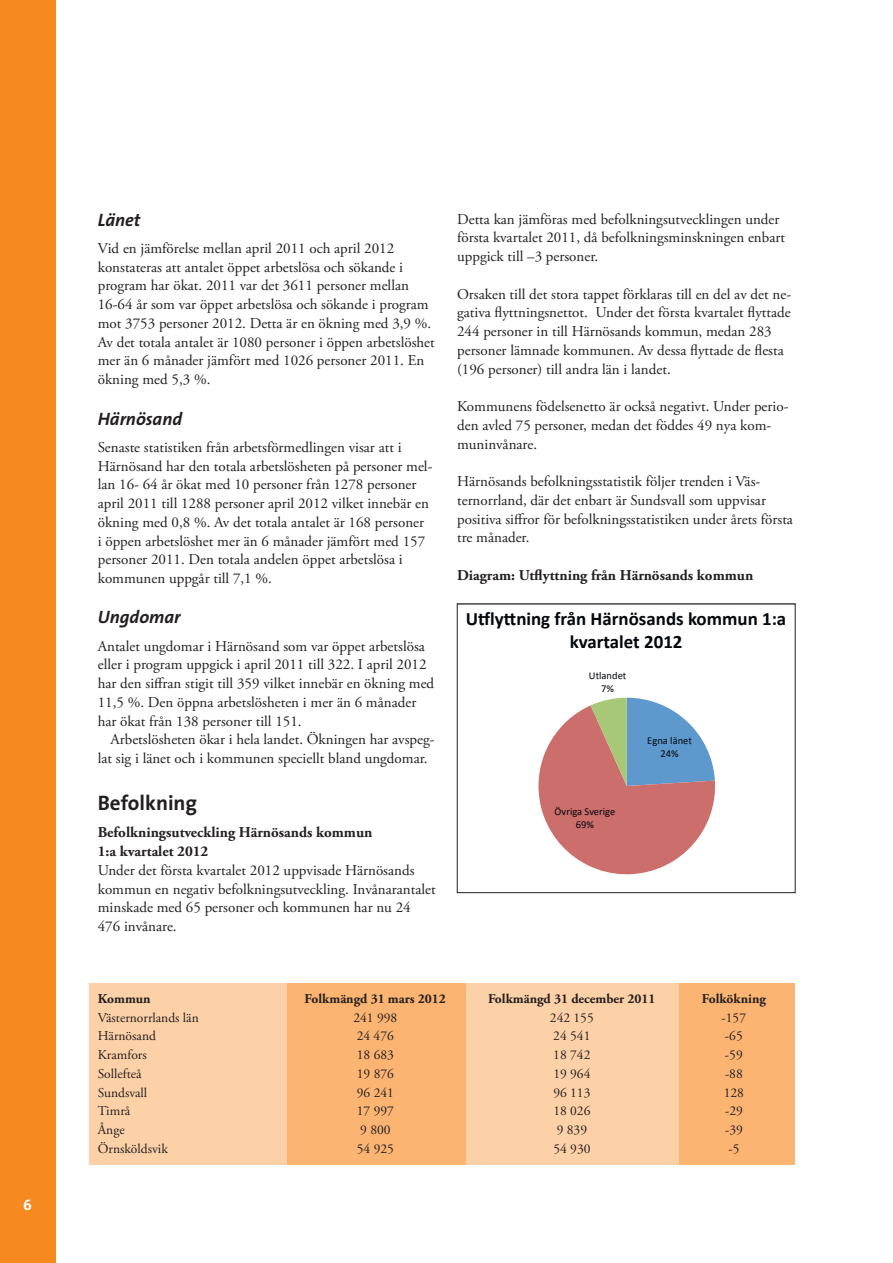
<style>
.page{position:relative;width:893px;height:1263px;background:#fff}
.page>*{position:absolute;margin:0;border:0;box-sizing:border-box;transform-origin:0 0}
.t1{font:700 21px "The Sans";color:#231f20}
.t2{font:700 18.9px/23.1px "Calibri";color:#02070d;text-align:center}
.t3{font:italic 700 18px "The Sans";color:#231f20}
.t4{font:15px/18.8px "Adobe Garamond Pro";color:#231f20}
.t5{font:700 15px/18.8px "Adobe Garamond Pro";color:#231f20}
.t6{font:700 15px "The Sans";color:#fff}
.t7{font:13.5px "Adobe Garamond Pro";color:#231f20}
.t8{font:700 13.5px "Adobe Garamond Pro";color:#231f20}
.t9{font:10.5px/12.6px "Calibri";color:#02070d;text-align:center}
</style>
<div class="page">
<div style="left:0;top:0;width:55px;height:1263px;background:#f6891f"></div>
<div style="left:89px;top:983px;width:706px;height:182px;background:#fdd1a7"></div>
<div style="left:287px;top:983px;width:179px;height:182px;background:#fbb472"></div>
<div style="left:679px;top:983px;width:116px;height:182px;background:#fbb472"></div>
<svg style="left:538px;top:697px;width:178px;height:178px"></svg>
<div style="left:457px;top:603px;width:338px;height:290px;border:1px solid #231f20"></div>
<p class="t6" style="left:23px;top:1192px;width:10px">6</p>
<p class="t3" style="left:98px;top:204px;width:44px">Länet</p>
<p class="t4" style="left:98px;top:239px;width:339px">Vid en jämförelse mellan april 2011 och april 2012 konstateras att antalet öppet arbetslösa och sökande i program har ökat. 2011 var det 3611 personer mellan 16-64 år som var öppet arbetslösa och sökande i program mot 3753 personer 2012. Detta är en ökning med 3,9 %.<br>Av det totala antalet är 1080 personer i öppen arbetslöshet mer än 6 månader jämfört med 1026 personer 2011. En ökning med 5,3 %.</p>
<p class="t3" style="left:98px;top:403px;width:86px">Härnösand</p>
<p class="t4" style="left:98px;top:438px;width:336px">Senaste statistiken från arbetsförmedlingen visar att i Härnösand har den totala arbetslösheten på personer mel&shy;lan 16- 64 år ökat med 10 personer från 1278 personer april 2011 till 1288 personer april 2012 vilket innebär en ökning med 0,8 %. Av det totala antalet är 168 personer<br>i öppen arbetslöshet mer än 6 månader jämfört med 157 personer 2011. Den totala andelen öppet arbetslösa i kommunen uppgår till 7,1 %.</p>
<p class="t3" style="left:98px;top:602px;width:84px">Ungdomar</p>
<p class="t4" style="left:98px;top:637px;width:338px">Antalet ungdomar i Härnösand som var öppet arbetslösa eller i program uppgick i april 2011 till 322. I april 2012 har den siffran stigit till 359 vilket innebär en ökning med 11,5 %. Den öppna arbetslösheten i mer än 6 månader har ökat från 138 personer till 151.</p>
<p class="t4" style="left:98px;top:731px;width:338px;text-indent:13px">Arbetslösheten ökar i hela landet. Ökningen har avspeg&shy;lat sig i länet och i kommunen speciellt bland ungdomar.</p>
<h1 class="t1" style="left:98px;top:785px;width:101px">Befolkning</h1>
<p class="t5" style="left:98px;top:823px;width:276px">Befolkningsutveckling Härnösands kommun<br>1:a kvartalet 2012</p>
<p class="t4" style="left:98px;top:861px;width:339px">Under det första kvartalet 2012 uppvisade Härnösands kommun en negativ befolkningsutveckling. Invånarantalet minskade med 65 personer och kommunen har nu 24<br>476 invånare.</p>
<p class="t4" style="left:457px;top:210px;width:329px">Detta kan jämföras med befolkningsutvecklingen under första kvartalet 2011, då befolkningsminskningen enbart uppgick till –3 personer.</p>
<p class="t4" style="left:457px;top:285px;width:335px">Orsaken till det stora tappet förklaras till en del av det ne&shy;gativa flyttningsnettot. Under det första kvartalet flyttade 244 personer in till Härnösands kommun, medan 283 personer lämnade kommunen. Av dessa flyttade de flesta (196 personer) till andra län i landet.</p>
<p class="t4" style="left:457px;top:397px;width:333px">Kommunens födelsenetto är också negativt. Under perio&shy;den avled 75 personer, medan det föddes 49 nya kom&shy;muninvånare.</p>
<p class="t4" style="left:457px;top:472px;width:337px">Härnösands befolkningsstatistik följer trenden i Väs&shy;ternorrland, där det enbart är Sundsvall som uppvisar positiva siffror för befolkningsstatistiken under årets första tre månader.</p>
<p class="t5" style="left:457px;top:566px;width:298px">Diagram: Utflyttning från Härnösands kommun</p>
<p class="t2" style="left:466px;top:608px;width:322px">U"ly%ning från Härnösands kommun 1:a kvartalet 2012</p>
<p class="t9" style="left:589px;top:670px;width:39px">Utlandet<br>7%</p>
<p class="t9" style="left:555px;top:805px;width:62px">Övriga Sverige<br>69%</p>
<p class="t9" style="left:647px;top:734px;width:46px">Egna länet<br>24%</p>
<p class="t8" style="left:98px;top:991px;width:54px">Kommun</p>
<p class="t8" style="left:305px;top:991px;width:143px">Folkmängd 31 mars 2012</p>
<p class="t8" style="left:488px;top:991px;width:169px">Folkmängd 31 december 2011</p>
<p class="t8" style="left:702px;top:991px;width:66px">Folkökning</p>
<p class="t7" style="left:98px;top:1009px;width:103px">Västernorrlands län</p>
<p class="t7" style="left:353px;top:1009px;width:45px">241 998</p>
<p class="t7" style="left:550px;top:1009px;width:45px">242 155</p>
<p class="t7" style="left:722px;top:1009px;width:26px">-157</p>
<p class="t7" style="left:98px;top:1028px;width:60px">Härnösand</p>
<p class="t7" style="left:357px;top:1028px;width:39px">24 476</p>
<p class="t7" style="left:553px;top:1028px;width:39px">24 541</p>
<p class="t7" style="left:725px;top:1028px;width:19px">-65</p>
<p class="t7" style="left:98px;top:1047px;width:50px">Kramfors</p>
<p class="t7" style="left:357px;top:1047px;width:39px">18 683</p>
<p class="t7" style="left:553px;top:1047px;width:39px">18 742</p>
<p class="t7" style="left:725px;top:1047px;width:19px">-59</p>
<p class="t7" style="left:98px;top:1065px;width:45px">Sollefteå</p>
<p class="t7" style="left:357px;top:1065px;width:39px">19 876</p>
<p class="t7" style="left:553px;top:1065px;width:39px">19 964</p>
<p class="t7" style="left:725px;top:1065px;width:19px">-88</p>
<p class="t7" style="left:98px;top:1084px;width:51px">Sundsvall</p>
<p class="t7" style="left:357px;top:1084px;width:39px">96 241</p>
<p class="t7" style="left:553px;top:1084px;width:39px">96 113</p>
<p class="t7" style="left:724px;top:1084px;width:22px">128</p>
<p class="t7" style="left:98px;top:1103px;width:34px">Timrå</p>
<p class="t7" style="left:357px;top:1103px;width:39px">17 997</p>
<p class="t7" style="left:553px;top:1103px;width:39px">18 026</p>
<p class="t7" style="left:725px;top:1103px;width:19px">-29</p>
<p class="t7" style="left:98px;top:1122px;width:28px">Ånge</p>
<p class="t7" style="left:360px;top:1122px;width:32px">9 800</p>
<p class="t7" style="left:557px;top:1122px;width:32px">9 839</p>
<p class="t7" style="left:725px;top:1122px;width:19px">-39</p>
<p class="t7" style="left:98px;top:1140px;width:72px">Örnsköldsvik</p>
<p class="t7" style="left:357px;top:1140px;width:39px">54 925</p>
<p class="t7" style="left:553px;top:1140px;width:39px">54 930</p>
<p class="t7" style="left:728px;top:1140px;width:13px">-5</p>
</div>
